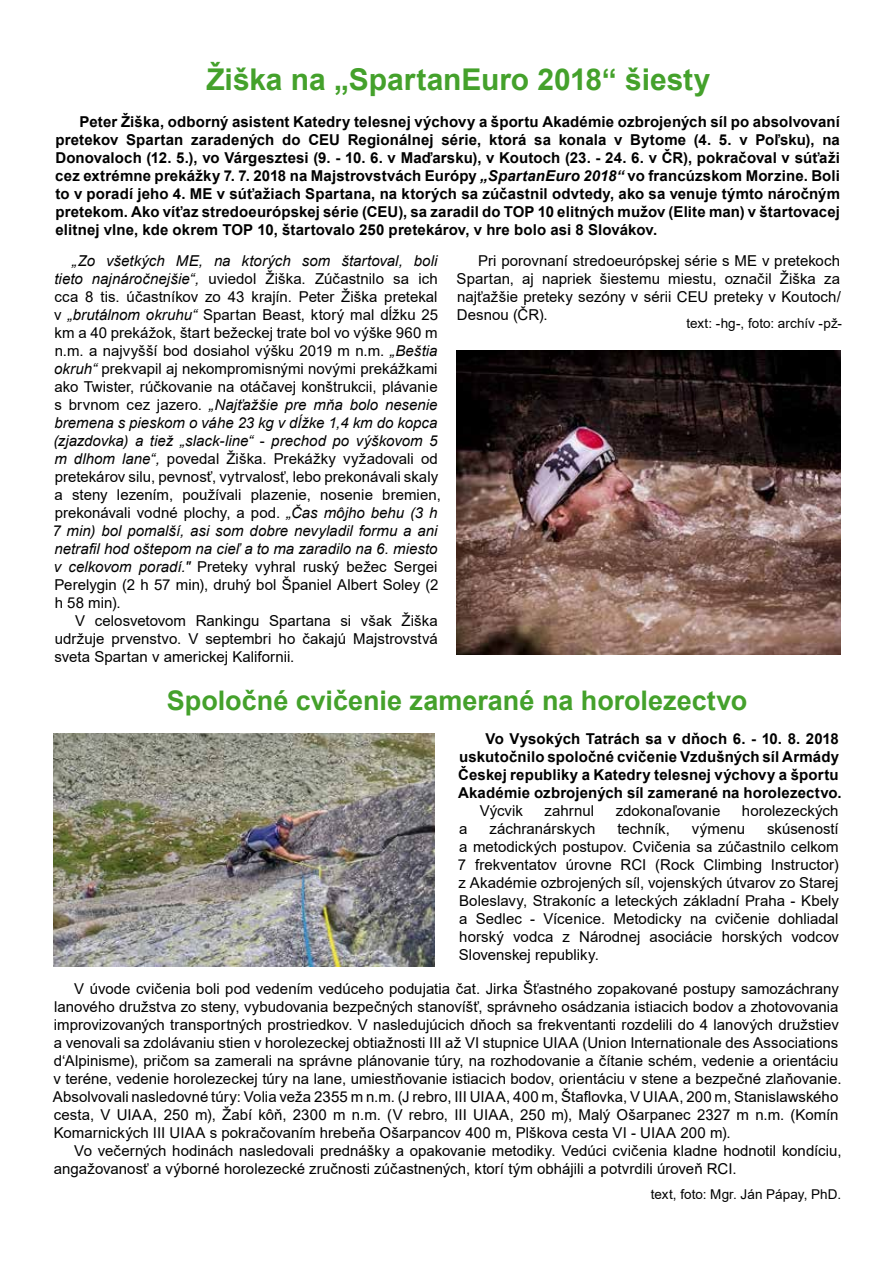
<style>
.page{position:relative;width:893px;height:1263px;background:#fff}
.page>*{position:absolute;margin:0;border:0;box-sizing:border-box;transform-origin:0 0}
.t1{font:700 30px "Arial";letter-spacing:-.005em;color:#44a12b}
.t2{font:700 27px "Arial";color:#44a12b}
.t3{font:15px/18px "Arial";letter-spacing:.005em;color:#000;text-align:justify}
.t4{font:700 15px/18px "Arial";letter-spacing:.01em;color:#000}
.t5{font:13.5px "Arial";letter-spacing:.005em;color:#000}
.s1{font-style:italic}
</style>
<div class="page">
<img style="left:53px;top:733px;width:381px;height:233px">
<img style="left:456px;top:351px;width:385px;height:304px">
<h1 class="t1" style="left:207px;top:58px;width:506px">Žiška na „SpartanEuro 2018“ šiesty</h1>
<p class="t4" style="left:55px;top:113px;width:786px;text-align:justify;text-indent:24px">Peter Žiška, odborný asistent Katedry telesnej výchovy a športu Akadémie ozbrojených síl po absolvovaní pretekov Spartan zaradených do CEU Regionálnej série, ktorá sa konala v Bytome (4. 5. v Poľsku), na Donovaloch (12. 5.), vo Várgesztesi (9. - 10. 6. v Maďarsku), v Koutoch (23. - 24. 6. v ČR), pokračoval v súťaži cez extrémne prekážky 7. 7. 2018 na Majstrovstvách Európy <span class="s1">„SpartanEuro 2018“</span> vo francúzskom Morzine. Boli to v poradí jeho 4. ME v súťažiach Spartana, na ktorých sa zúčastnil odvtedy, ako sa venuje týmto náročným pretekom. Ako víťaz stredoeurópskej série (CEU), sa zaradil do TOP 10 elitných mužov (Elite man) v štartovacej elitnej vlne, kde okrem TOP 10, štartovalo 250 pretekárov, v hre bolo asi 8 Slovákov.</p>
<p class="t3" style="left:52px;top:251px;width:390px;text-align:left;text-indent:19px"><span class="s1">„Zo všetkých ME, na ktorých som štartoval, boli tieto najnáročnejšie“,</span> uviedol Žiška. Zúčastnilo sa ich cca 8 tis. účastníkov zo 43 krajín. Peter Žiška pretekal v <span class="s1">„brutálnom okruhu“</span> Spartan Beast, ktorý mal dĺžku 25 km a 40 prekážok, štart bežeckej trate bol vo výške 960 m n.m. a najvyšší bod dosiahol výšku 2019 m n.m. <span class="s1">„Beštia okruh“</span> prekvapil aj nekompromisnými novými prekážkami ako Twister, rúčkovanie na otáčavej konštrukcii, plávanie s brvnom cez jazero. <span class="s1">„Najťažšie pre mňa bolo nesenie bremena s pieskom o váhe 23 kg v dĺžke 1,4 km do kopca (zjazdovka) a tiež „slack-line“</span> - <span class="s1">prechod po výškovom 5 m dlhom lane“,</span> povedal Žiška. Prekážky vyžadovali od pretekárov silu, pevnosť, vytrvalosť, lebo prekonávali skaly a steny lezením, používali plazenie, nosenie bremien, prekonávali vodné plochy, a pod. <span class="s1">„Čas môjho behu (3 h 7 min) bol pomalší, asi som dobre nevyladil formu a ani netrafil hod oštepom na cieľ a to ma zaradilo na 6. miesto v celkovom poradí."</span> Preteky vyhral ruský bežec Sergei Perelygin (2 h 57 min), druhý bol Španiel Albert Soley (2 h 58 min).</p>
<p class="t3" style="left:55px;top:611px;width:385px;text-indent:20px">V celosvetovom Rankingu Spartana si však Žiška udržuje prvenstvo. V septembri ho čakajú Majstrovstvá sveta Spartan v americkej Kalifornii.</p>
<p class="t3" style="left:457px;top:251px;width:386px;text-indent:22px">Pri porovnaní stredoeurópskej série s ME v pretekoch Spartan, aj napriek šiestemu miestu, označil Žiška za najťažšie preteky sezóny v sérii CEU preteky v Koutoch/ Desnou (ČR).</p>
<p class="t5" style="left:686px;top:313px;width:157px">text: -hg-, foto: archív -pž-</p>
<h2 class="t2" style="left:167px;top:682px;width:582px">Spoločné cvičenie zamerané na horolezectvo</h2>
<p class="t4" style="left:458px;top:730px;width:385px;text-indent:27px">Vo Vysokých Tatrách sa v dňoch 6. - 10. 8. 2018 uskutočnilo spoločné cvičenie Vzdušných síl Armády Českej republiky a Katedry telesnej výchovy a športu Akadémie ozbrojených síl zamerané na horolezectvo.</p>
<p class="t3" style="left:480px;top:802px;width:45px">Výcvik</p>
<p class="t3" style="left:544px;top:802px;width:51px">zahrnul</p>
<p class="t3" style="left:616px;top:802px;width:106px">zdokonaľovanie</p>
<p class="t3" style="left:742px;top:802px;width:98px">horolezeckých</p>
<p class="t3" style="left:459px;top:820px;width:10px">a</p>
<p class="t3" style="left:489px;top:820px;width:108px">záchranárskych</p>
<p class="t3" style="left:617px;top:820px;width:54px">techník,</p>
<p class="t3" style="left:692px;top:820px;width:55px">výmenu</p>
<p class="t3" style="left:458px;top:820px;width:383px;text-indent:309px">skúseností a metodických postupov. Cvičenia sa zúčastnilo celkom 7 frekventatov úrovne RCI (Rock Climbing Instructor) z Akadémie ozbrojených síl, vojenských útvarov zo Starej Boleslavy, Strakoníc a leteckých základní Praha - Kbely a Sedlec - Vícenice. Metodicky na cvičenie dohliadal horský vodca z Národnej asociácie horských vodcov Slovenskej republiky.</p>
<p class="t3" style="left:53px;top:980px;width:790px;text-align:left;text-indent:21px">V úvode cvičenia boli pod vedením vedúceho podujatia čat. Jirka Šťastného zopakované postupy samozáchrany lanového družstva zo steny, vybudovania bezpečných stanovíšť, správneho osádzania istiacich bodov a zhotovovania improvizovaných transportných prostriedkov. V nasledujúcich dňoch sa frekventanti rozdelili do 4 lanových družstiev a venovali sa zdolávaniu stien v horolezeckej obtiažnosti III až VI stupnice UIAA (Union Internationale des Associations d‘Alpinisme), pričom sa zamerali na správne plánovanie túry, na rozhodovanie a čítanie schém, vedenie a orientáciu v teréne, vedenie horolezeckej túry na lane, umiestňovanie istiacich bodov, orientáciu v stene a bezpečné zlaňovanie.<br>Absolvovali nasledovné túry: Volia veža 2355 m n.m. (J rebro, III UIAA, 400 m, Štaflovka, V UIAA, 200 m, Stanislawského cesta, V UIAA, 250 m), Žabí kôň, 2300 m n.m. (V rebro, III UIAA, 250 m), Malý Ošarpanec 2327 m n.m. (Komín Komarnických III UIAA s pokračovaním hrebeňa Ošarpancov 400 m, Plškova cesta VI - UIAA 200 m).</p>
<p class="t3" style="left:54px;top:1142px;width:789px;text-indent:21px">Vo večerných hodinách nasledovali prednášky a opakovanie metodiky. Vedúci cvičenia kladne hodnotil kondíciu, angažovanosť a výborné horolezecké zručnosti zúčastnených, ktorí tým obhájili a potvrdili úroveň RCI.</p>
<p class="t5" style="left:651px;top:1185px;width:192px">text, foto: Mgr. Ján Pápay, PhD.</p>
</div>
